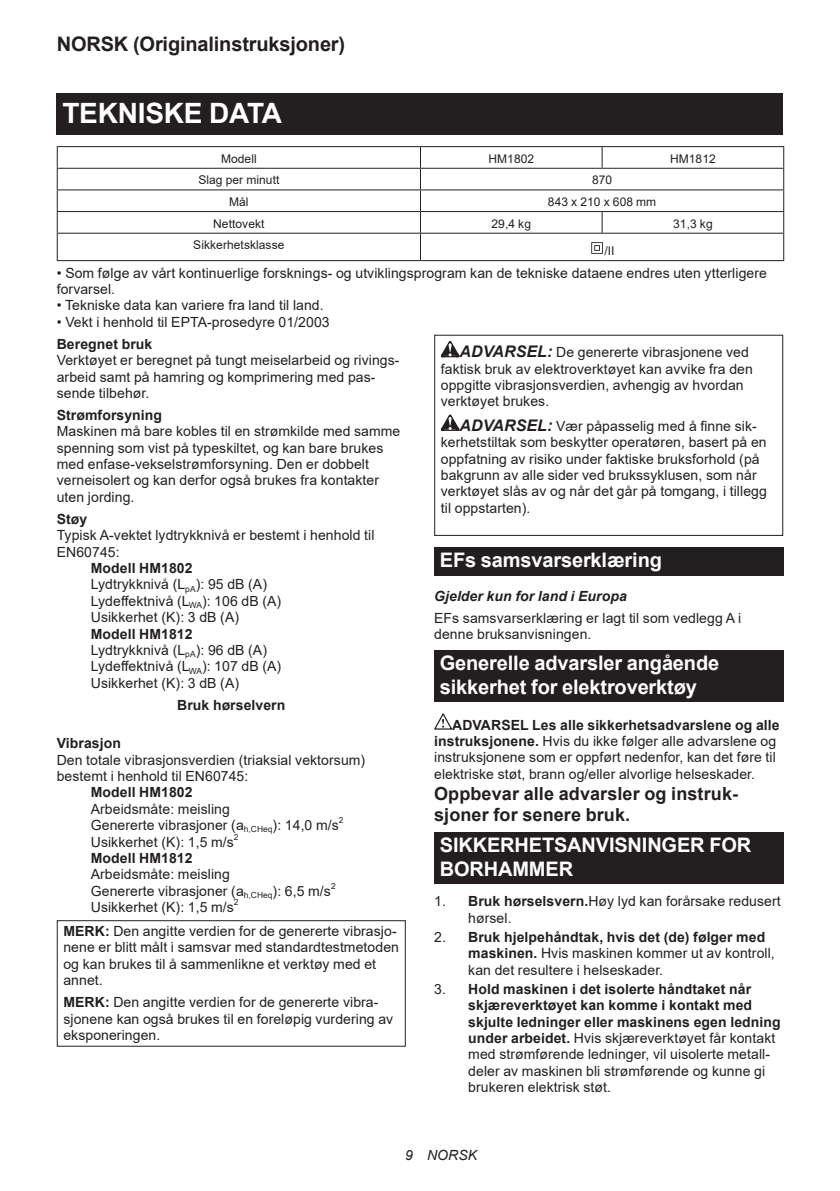
<style>
.page{position:relative;width:840px;height:1191px;background:#fff}
.page>*{position:absolute;margin:0;border:0;box-sizing:border-box;transform-origin:0 0}
.t1{font:700 28px "Arial";letter-spacing:-.01em;color:#fff}
.t2{font:700 20px/23.4px "Arial";letter-spacing:-.01em;color:#fff}
.t3{font:700 20px "Arial";letter-spacing:-.01em;color:#231f20}
.t4{font:700 18px/21px "Arial";letter-spacing:.005em;color:#231f20}
.t5{font:14px/16.4px "Arial";letter-spacing:.005em;color:#231f20}
.t6{font:700 14px "Arial";letter-spacing:.005em;color:#231f20}
.t7{font:italic 700 14px "Arial";letter-spacing:.005em;color:#231f20}
.t8{font:italic 14px "Arial";letter-spacing:.005em;color:#231f20}
.t9{font:12px "Arial";letter-spacing:.005em;color:#231f20}
.t10{font:8.4px "Arial";color:#231f20}
.s1{font-weight:700}
.s2{font-weight:700;font-style:italic;font-size:16px}
</style>
<div class="page">
<div style="left:57px;top:94px;width:725px;height:41px;background:#231f20"></div>
<hr style="left:57px;top:146px;width:363px;height:1px;background:#231f20">
<hr style="left:420px;top:146px;width:181px;height:1px;background:#231f20">
<hr style="left:601px;top:146px;width:182px;height:1px;background:#231f20">
<svg style="left:601px;top:147px;width:1px;height:21px"></svg>
<hr style="left:57px;top:168px;width:363px;height:1px;background:#231f20">
<hr style="left:420px;top:168px;width:181px;height:1px;background:#231f20">
<hr style="left:601px;top:168px;width:182px;height:1px;background:#231f20">
<hr style="left:57px;top:189px;width:363px;height:1px;background:#231f20">
<hr style="left:420px;top:189px;width:181px;height:1px;background:#231f20">
<hr style="left:601px;top:189px;width:182px;height:1px;background:#231f20">
<hr style="left:57px;top:211px;width:363px;height:1px;background:#231f20">
<hr style="left:420px;top:211px;width:181px;height:1px;background:#231f20">
<hr style="left:601px;top:211px;width:182px;height:1px;background:#231f20">
<svg style="left:601px;top:212px;width:1px;height:21px"></svg>
<hr style="left:57px;top:233px;width:363px;height:1px;background:#231f20">
<svg style="left:57px;top:147px;width:1px;height:113px"></svg>
<hr style="left:420px;top:233px;width:181px;height:1px;background:#231f20">
<svg style="left:420px;top:147px;width:1px;height:113px"></svg>
<hr style="left:601px;top:233px;width:182px;height:1px;background:#231f20">
<hr style="left:57px;top:260px;width:363px;height:1px;background:#231f20">
<hr style="left:420px;top:260px;width:181px;height:1px;background:#231f20">
<hr style="left:601px;top:260px;width:182px;height:1px;background:#231f20">
<svg style="left:591px;top:242px;width:11px;height:12px"></svg>
<div style="left:57px;top:920px;width:348px;height:126px;border:1px solid #231f20"></div>
<svg style="left:440px;top:341px;width:19px;height:16px"></svg>
<svg style="left:440px;top:414px;width:19px;height:17px"></svg>
<div style="left:434px;top:335px;width:348px;height:201px;border:1px solid #231f20"></div>
<div style="left:434px;top:547px;width:348px;height:29px;background:#231f20"></div>
<div style="left:434px;top:650px;width:348px;height:52px;background:#231f20"></div>
<svg style="left:434px;top:713px;width:18px;height:16px"></svg>
<div style="left:434px;top:832px;width:348px;height:52px;background:#231f20"></div>
<h2 class="t3" style="left:57px;top:30px;width:290px">NORSK (Originalinstruksjoner)</h2>
<h1 class="t1" style="left:62px;top:94px;width:221px">TEKNISKE DATA</h1>
<p class="t9" style="left:221px;top:150px;width:37px">Modell</p>
<p class="t9" style="left:488px;top:150px;width:47px">HM1802</p>
<p class="t9" style="left:669px;top:150px;width:47px">HM1812</p>
<p class="t9" style="left:198px;top:172px;width:83px">Slag per minutt</p>
<p class="t9" style="left:591px;top:172px;width:22px">870</p>
<p class="t9" style="left:229px;top:193px;width:21px">Mål</p>
<p class="t9" style="left:547px;top:193px;width:110px">843 x 210 x 608 mm</p>
<p class="t9" style="left:213px;top:215px;width:53px">Nettovekt</p>
<p class="t9" style="left:491px;top:215px;width:41px">29,4 kg</p>
<p class="t9" style="left:672px;top:215px;width:41px">31,3 kg</p>
<p class="t9" style="left:193px;top:237px;width:93px">Sikkerhetsklasse</p>
<p class="t9" style="left:604px;top:242px;width:12px">/II</p>
<p class="t5" style="left:57px;top:264px;width:711px">• Som følge av vårt kontinuerlige forsknings- og utviklingsprogram kan de tekniske dataene endres uten ytterligere forvarsel.</p>
<p class="t5" style="left:57px;top:297px;width:268px">• Tekniske data kan variere fra land til land.</p>
<p class="t5" style="left:57px;top:313px;width:274px">• Vekt i henhold til EPTA-prosedyre 01/2003</p>
<p class="t6" style="left:57px;top:334px;width:97px">Beregnet bruk</p>
<p class="t5" style="left:57px;top:352px;width:344px">Verktøyet er beregnet på tungt meiselarbeid og rivings&shy;arbeid samt på hamring og komprimering med pas&shy;sende tilbehør.</p>
<p class="t6" style="left:57px;top:405px;width:107px">Strømforsyning</p>
<p class="t5" style="left:57px;top:423px;width:345px">Maskinen må bare kobles til en strømkilde med samme spenning som vist på typeskiltet, og kan bare brukes med enfase-vekselstrømforsyning. Den er dobbelt verneisolert og kan derfor også brukes fra kontakter uten jording.</p>
<p class="t6" style="left:57px;top:509px;width:32px">Støy</p>
<p class="t5" style="left:57px;top:527px;width:319px">Typisk A-vektet lydtrykknivå er bestemt i henhold til<br>EN60745:</p>
<p class="t5" style="left:91px;top:560px;width:192px"><span class="s1">Modell HM1802<br></span>Lydtrykknivå (L<sub>pA</sub>): 95 dB (A)<br>Lydeffektnivå (L<sub>WA</sub>): 106 dB (A)<br>Usikkerhet (K): 3 dB (A)</p>
<p class="t5" style="left:91px;top:625px;width:192px"><span class="s1">Modell HM1812<br></span>Lydtrykknivå (L<sub>pA</sub>): 96 dB (A)<br>Lydeffektnivå (L<sub>WA</sub>): 107 dB (A)<br>Usikkerhet (K): 3 dB (A)</p>
<p class="t6" style="left:177px;top:695px;width:110px">Bruk hørselvern</p>
<p class="t6" style="left:57px;top:733px;width:66px">Vibrasjon</p>
<p class="t5" style="left:57px;top:751px;width:310px">Den totale vibrasjonsverdien (triaksial vektorsum) bestemt i henhold til EN60745:</p>
<p class="t6" style="left:91px;top:782px;width:103px">Modell HM1802</p>
<p class="t5" style="left:91px;top:800px;width:249px">Arbeidsmåte: meisling<br>Genererte vibrasjoner (a<sub>h,CHeq</sub>): 14,0 m/s</p>
<p class="t5" style="left:440px;top:344px;width:313px;text-indent:19px"><span class="s2">ADVARSEL:</span> De genererte vibrasjonene ved faktisk bruk av elektroverktøyet kan avvike fra den oppgitte vibrasjonsverdien, avhengig av hvordan verktøyet brukes.</p>
<p class="t5" style="left:440px;top:418px;width:327px;text-indent:19px"><span class="s2">ADVARSEL:</span> Vær påpasselig med å finne sik&shy;kerhetstiltak som beskytter operatøren, basert på en oppfatning av risiko under faktiske bruksforhold (på bakgrunn av alle sider ved brukssyklusen, som når verktøyet slås av og når det går på tomgang, i tillegg til oppstarten).</p>
<h2 class="t2" style="left:439px;top:549px;width:223px">EFs samsvarserklæring</h2>
<p class="t7" style="left:434px;top:586px;width:194px">Gjelder kun for land i Europa</p>
<p class="t5" style="left:434px;top:609px;width:308px">EFs samsvarserklæring er lagt til som vedlegg A i denne bruksanvisningen.</p>
<h2 class="t2" style="left:439px;top:652px;width:281px">Generelle advarsler angående sikkerhet for elektroverktøy</h2>
<p class="t5" style="left:434px;top:716px;width:347px;text-indent:18px"><span class="s1">ADVARSEL Les alle sikkerhetsadvarslene og alle instruksjonene.</span> Hvis du ikke følger alle advarslene og instruksjonene som er oppført nedenfor, kan det føre til elektriske støt, brann og/eller alvorlige helseskader.</p>
<p class="t4" style="left:434px;top:783px;width:305px">Oppbevar alle advarsler og instruk&shy;sjoner for senere bruk.</p>
<h2 class="t2" style="left:439px;top:833px;width:313px">SIKKERHETSANVISNINGER FOR<br>BORHAMMER</h2>
<p class="t5" style="left:468px;top:893px;width:314px;text-indent:-34px">1. <span class="s1">Bruk hørselsvern.</span>Høy lyd kan forårsake redusert hørsel.</p>
<p class="t5" style="left:468px;top:928px;width:308px;text-indent:-34px">2. <span class="s1">Bruk hjelpehåndtak, hvis det (de) følger med maskinen.</span> Hvis maskinen kommer ut av kontroll, kan det resultere i helseskader.</p>
<p class="t5" style="left:468px;top:980px;width:314px;text-indent:-34px">3. <span class="s1">Hold maskinen i det isolerte håndtaket når skjæreverktøyet kan komme i kontakt med skjulte ledninger eller maskinens egen ledning under arbeidet.</span> Hvis skjæreverktøyet får kontakt med strømførende ledninger, vil uisolerte metall&shy;deler av maskinen bli strømførende og kunne gi brukeren elektrisk støt.</p>
<p class="t10" style="left:339px;top:814px;width:6px">2</p>
<p class="t5" style="left:91px;top:833px;width:144px">Usikkerhet (K): 1,5 m/s</p>
<p class="t10" style="left:234px;top:831px;width:6px">2</p>
<p class="t6" style="left:91px;top:848px;width:103px">Modell HM1812</p>
<p class="t5" style="left:91px;top:866px;width:241px">Arbeidsmåte: meisling<br>Genererte vibrasjoner (a<sub>h,CHeq</sub>): 6,5 m/s</p>
<p class="t10" style="left:331px;top:880px;width:6px">2</p>
<p class="t5" style="left:91px;top:899px;width:144px">Usikkerhet (K): 1,5 m/s</p>
<p class="t10" style="left:234px;top:896px;width:6px">2</p>
<p class="t5" style="left:63px;top:923px;width:337px"><span class="s1">MERK:</span> Den angitte verdien for de genererte vibrasjo&shy;nene er blitt målt i samsvar med standardtestmetoden og kan brukes til å sammenlikne et verktøy med et annet.</p>
<p class="t5" style="left:63px;top:994px;width:331px"><span class="s1">MERK:</span> Den angitte verdien for de genererte vibra&shy;sjonene kan også brukes til en foreløpig vurdering av eksponeringen.</p>
<p class="t8" style="left:405px;top:1146px;width:74px">9 NORSK</p>
</div>
